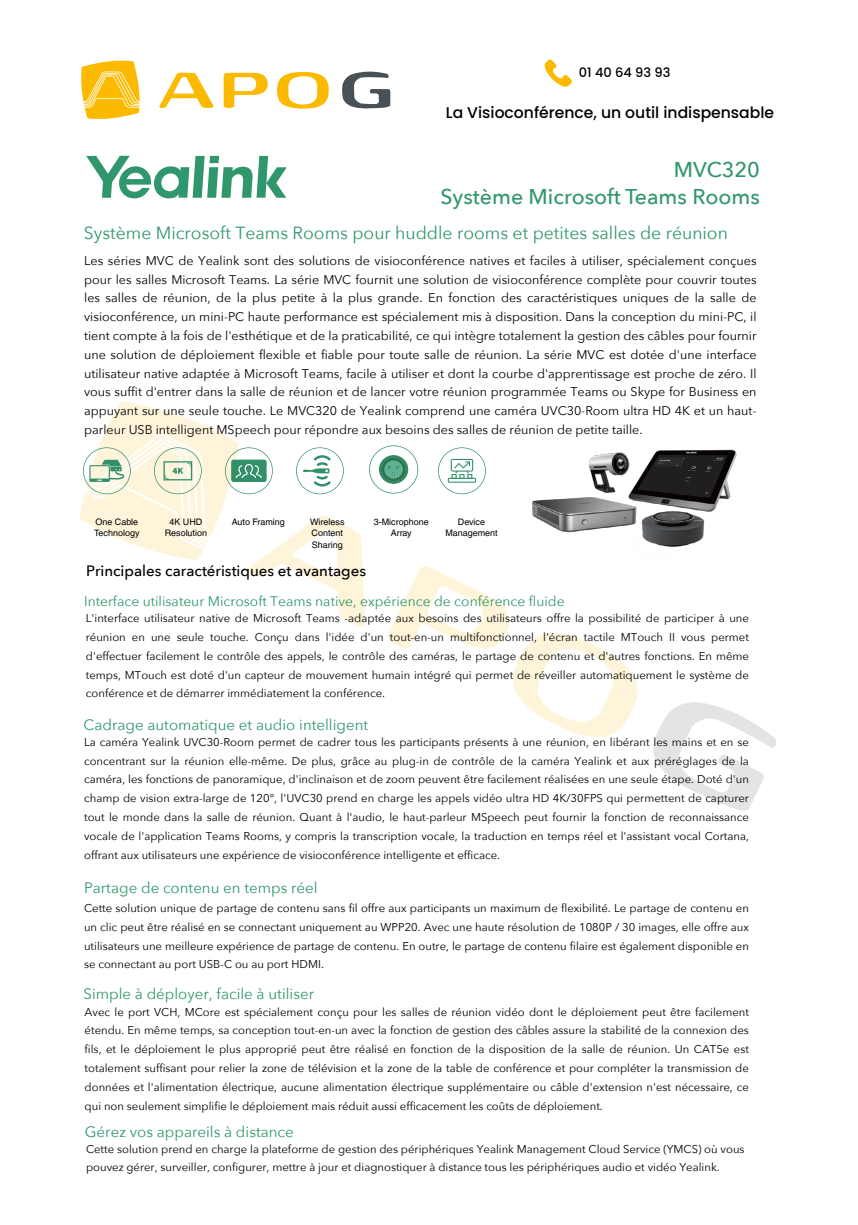
<style>
.page{position:relative;width:858px;height:1225px;background:#fff}
.page>*{position:absolute;margin:0;border:0;box-sizing:border-box;transform-origin:0 0}
.t1{font:500 21.35px/27.7px "Avenir Next";color:#31976b;text-align:right}
.t2{font:17.57px "Avenir Next";color:#31976b}
.t3{font:500 15.57px "Poppins";color:#000}
.t4{font:15.08px "Avenir Next";color:#31976b}
.t5{font:500 15.08px "Avenir Next";color:#000}
.t6{font:13.82px "Avenir Next";color:#31976b}
.t7{font:500 12.98px "Poppins";color:#000}
.t8{font:12.56px/18.8px "Avenir Next";color:#000;text-align:justify}
.t9{font:11.3px/18.8px "Avenir Next";color:#000;text-align:justify}
.t10{font:8.96px/11.4px "Helvetica LT";color:#000;text-align:center}
</style>
<div class="page">
<svg style="left:544px;top:59px;width:27px;height:28px"></svg>
<svg style="left:653px;top:702px;width:123px;height:109px"></svg>
<svg style="left:81px;top:60px;width:59px;height:59px;background:#fbc939"></svg>
<svg style="left:342px;top:71px;width:48px;height:38px"></svg>
<svg style="left:159px;top:73px;width:55px;height:35px"></svg>
<svg style="left:223px;top:73px;width:45px;height:35px"></svg>
<svg style="left:277px;top:71px;width:52px;height:38px"></svg>
<svg style="left:86px;top:156px;width:201px;height:42px"></svg>
<img style="left:640px;top:449px;width:97px;height:98px">
<svg style="left:80px;top:401px;width:560px;height:336px"></svg>
<p class="t7" style="left:579px;top:65px;width:93px">01 40 64 93 93</p>
<h3 class="t3" style="left:446px;top:103px;width:330px">La Visioconférence, un outil indispensable</h3>
<h1 class="t1" style="left:440px;top:155px;width:321px">MVC320<br>Système Microsoft Teams Rooms</h1>
<h2 class="t2" style="left:84px;top:218px;width:645px">Système Microsoft Teams Rooms pour huddle rooms et petites salles de réunion</h2>
<p class="t8" style="left:84px;top:250px;width:674px">Les séries MVC de Yealink sont des solutions de visioconférence natives et faciles à utiliser, spécialement conçues pour les salles Microsoft Teams. La série MVC fournit une solution de visioconférence complète pour couvrir toutes les salles de réunion, de la plus petite à la plus grande. En fonction des caractéristiques uniques de la salle de visioconférence, un mini-PC haute performance est spécialement mis à disposition. Dans la conception du mini-PC, il tient compte à la fois de l'esthétique et de la praticabilité, ce qui intègre totalement la gestion des câbles pour fournir une solution de déploiement flexible et fiable pour toute salle de réunion. La série MVC est dotée d'une interface utilisateur native adaptée à Microsoft Teams, facile à utiliser et dont la courbe d'apprentissage est proche de zéro. Il vous suffit d'entrer dans la salle de réunion et de lancer votre réunion programmée Teams ou Skype for Business en appuyant sur une seule touche. Le MVC320 de Yealink comprend une caméra UVC30-Room ultra HD 4K et un haut&shy;parleur USB intelligent MSpeech pour répondre aux besoins des salles de réunion de petite taille.</p>
<p class="t10" style="left:94px;top:516px;width:47px;text-align:left">One Cable<br>Technology</p>
<p class="t10" style="left:165px;top:516px;width:44px">4K UHD<br>Resolution</p>
<p class="t10" style="left:232px;top:516px;width:54px">Auto Framing</p>
<p class="t10" style="left:310px;top:516px;width:36px;text-align:left">Wireless<br>Content<br>Sharing</p>
<p class="t10" style="left:374px;top:516px;width:56px">3-Microphone<br>Array</p>
<h3 class="t5" style="left:86px;top:558px;width:281px">Principales caractéristiques et avantages</h3>
<p class="t6" style="left:84px;top:589px;width:482px">Interface utilisateur Microsoft Teams native, expérience de conférence fluide</p>
<p class="t9" style="left:86px;top:608px;width:664px">L'interface utilisateur native de Microsoft Teams -adaptée aux besoins des utilisateurs offre la possibilité de participer à une réunion en une seule touche. Conçu dans l'idée d'un tout-en-un multifonctionnel, l'écran tactile MTouch II vous permet d'effectuer facilement le contrôle des appels, le contrôle des caméras, le partage de contenu et d'autres fonctions. En même temps, MTouch est doté d'un capteur de mouvement humain intégré qui permet de réveiller automatiquement le système de conférence et de démarrer immédiatement la conférence.</p>
<h3 class="t4" style="left:83px;top:713px;width:286px">Cadrage automatique et audio intelligent</h3>
<p class="t9" style="left:84px;top:732px;width:666px">La caméra Yealink UVC30-Room permet de cadrer tous les participants présents à une réunion, en libérant les mains et en se concentrant sur la réunion elle-même. De plus, grâce au plug-in de contrôle de la caméra Yealink et aux préréglages de la caméra, les fonctions de panoramique, d'inclinaison et de zoom peuvent être facilement réalisées en une seule étape. Doté d'un champ de vision extra-large de 120°, l'UVC30 prend en charge les appels vidéo ultra HD 4K/30FPS qui permettent de capturer tout le monde dans la salle de réunion. Quant à l'audio, le haut-parleur MSpeech peut fournir la fonction de reconnaissance vocale de l'application Teams Rooms, y compris la transcription vocale, la traduction en temps réel et l'assistant vocal Cortana, offrant aux utilisateurs une expérience de visioconférence intelligente et efficace.</p>
<h3 class="t4" style="left:84px;top:875px;width:235px">Partage de contenu en temps réel</h3>
<p class="t9" style="left:84px;top:898px;width:666px">Cette solution unique de partage de contenu sans fil offre aux participants un maximum de flexibilité. Le partage de contenu en un clic peut être réalisé en se connectant uniquement au WPP20. Avec une haute résolution de 1080P / 30 images, elle offre aux utilisateurs une meilleure expérience de partage de contenu. En outre, le partage de contenu filaire est également disponible en se connectant au port USB-C ou au port HDMI.</p>
<h3 class="t4" style="left:83px;top:981px;width:232px">Simple à déployer, facile à utiliser</h3>
<p class="t9" style="left:85px;top:1002px;width:665px">Avec le port VCH, MCore est spécialement conçu pour les salles de réunion vidéo dont le déploiement peut être facilement étendu. En même temps, sa conception tout-en-un avec la fonction de gestion des câbles assure la stabilité de la connexion des fils, et le déploiement le plus approprié peut être réalisé en fonction de la disposition de la salle de réunion. Un CAT5e est totalement suffisant pour relier la zone de télévision et la zone de la table de conférence et pour compléter la transmission de données et l'alimentation électrique, aucune alimentation électrique supplémentaire ou câble d'extension n'est nécessaire, ce qui non seulement simplifie le déploiement mais réduit aussi efficacement les coûts de déploiement.</p>
<h3 class="t4" style="left:85px;top:1119px;width:210px">Gérez vos appareils à distance</h3>
<p class="t9" style="left:86px;top:1139px;width:660px">Cette solution prend en charge la plateforme de gestion des périphériques Yealink Management Cloud Service (YMCS) où vous pouvez gérer, surveiller, configurer, mettre à jour et diagnostiquer à distance tous les périphériques audio et vidéo Yealink.</p>
<p class="t10" style="left:445px;top:516px;width:54px">Device<br>Management</p>
</div>
